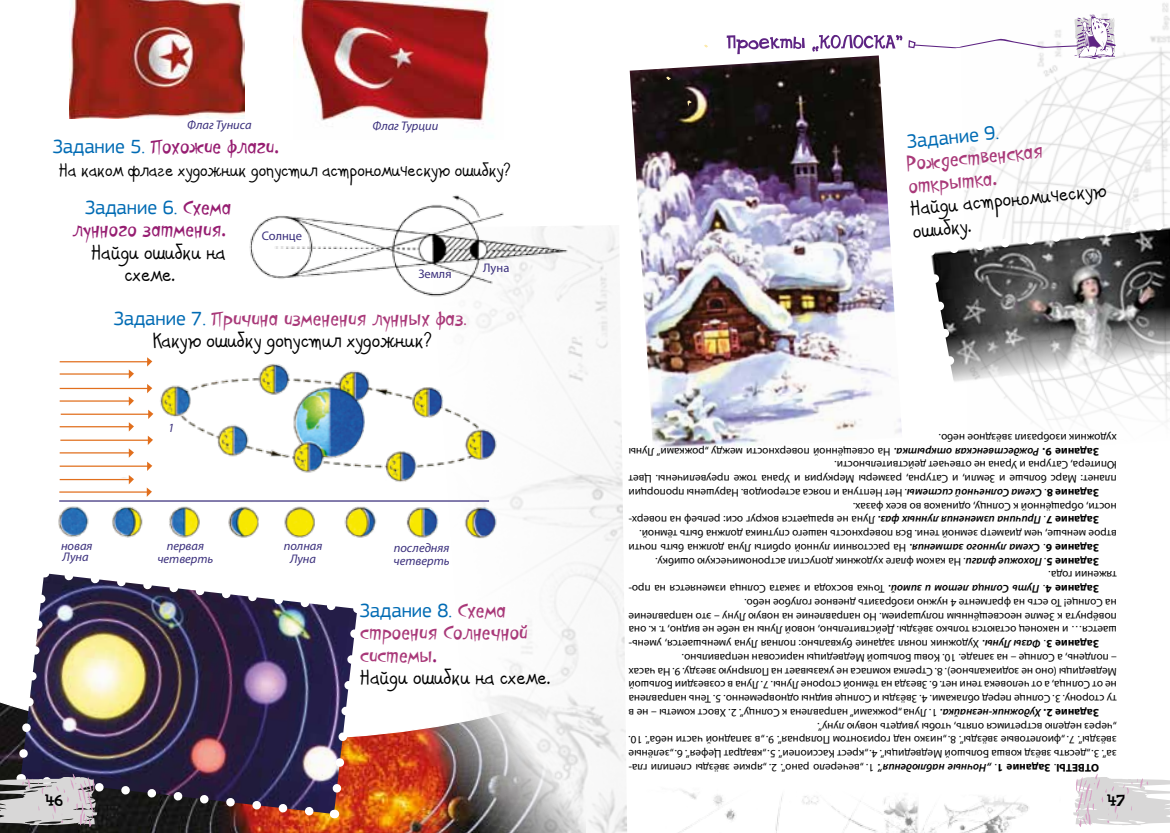
<style>
.page{position:relative;width:1170px;height:833px;background:#fff}
.page>*{position:absolute;margin:0;border:0;box-sizing:border-box;transform-origin:0 0}
.t1{font:22.5px/22.5px "PF Kids Pro Grade Five";color:#000}
.t2{font:22.5px/22.5px "PF Cosmonut Pro";color:#a93979}
.t3{font:22.5px "PF Cosmonut Pro";color:#961d71}
.t4{font:20px "PF Kids Pro Grade Five";color:#000}
.t5{font:20px "PF Square Sans Pro";color:#006bb4}
.t6{font:17.5px "DS Goose";color:#000}
.t7{font:italic 12.5px/12.5px "Myriad Pro";color:#3a2f7c}
.t8{font:12.5px "Myriad Pro";color:#3a2f7c}
.t9{font:11.25px/13.8px "Myriad Pro";color:#000;text-align:justify}
.s1{font-family:"PF Square Sans Pro";font-size:20px;color:#006bb4}
.s2{font-family:"PF Cosmonut Pro";font-size:22.5px;color:#961d71}
.s3{font-family:"Myriad Pro";font-size:15px}
.s4{font-family:"PF Cosmonut Pro";font-size:22.5px;color:#a93979}
.s5{color:#961d71}
.s6{font-weight:700}
.s7{font-weight:600;font-style:italic}
</style>
<div class="page">
<img style="left:179px;top:225px;width:448px;height:608px">
<img style="left:69px;top:0;width:175px;height:119px">
<img style="left:293px;top:0;width:200px;height:125px">
<img style="left:237px;top:195px;width:342px;height:108px">
<img style="left:58px;top:348px;width:451px;height:230px">
<hr style="left:60px;top:388px;width:90px;height:1px;background:#e16f1d">
<svg style="left:147px;top:384px;width:5px;height:9px"></svg>
<hr style="left:60px;top:373px;width:72px;height:2px;background:#e16f1d">
<svg style="left:129px;top:369px;width:5px;height:10px"></svg>
<hr style="left:60px;top:361px;width:90px;height:1px;background:#e16f1d">
<svg style="left:147px;top:357px;width:5px;height:9px"></svg>
<hr style="left:61px;top:413px;width:90px;height:2px;background:#e16f1d">
<svg style="left:148px;top:410px;width:5px;height:9px"></svg>
<hr style="left:60px;top:439px;width:91px;height:2px;background:#e16f1d">
<svg style="left:148px;top:436px;width:5px;height:9px"></svg>
<hr style="left:60px;top:465px;width:90px;height:2px;background:#e16f1d">
<svg style="left:147px;top:461px;width:5px;height:10px"></svg>
<hr style="left:59px;top:491px;width:91px;height:1px;background:#e16f1d">
<svg style="left:147px;top:487px;width:5px;height:10px"></svg>
<hr style="left:60px;top:400px;width:72px;height:2px;background:#e16f1d">
<svg style="left:129px;top:396px;width:5px;height:10px"></svg>
<hr style="left:60px;top:426px;width:72px;height:1px;background:#e16f1d">
<svg style="left:129px;top:422px;width:5px;height:9px"></svg>
<hr style="left:60px;top:452px;width:72px;height:1px;background:#e16f1d">
<svg style="left:129px;top:448px;width:5px;height:10px"></svg>
<hr style="left:60px;top:479px;width:72px;height:1px;background:#e16f1d">
<svg style="left:129px;top:475px;width:5px;height:9px"></svg>
<img style="left:964px;top:3px;width:205px;height:419px">
<img style="left:678px;top:790px;width:351px;height:43px">
<img style="left:629px;top:59px;width:273px;height:390px">
<svg style="left:664px;top:75px;width:6px;height:7px"></svg>
<svg style="left:686px;top:99px;width:5px;height:7px"></svg>
<img style="left:931px;top:260px;width:238px;height:124px">
<svg style="left:931px;top:268px;width:31px;height:116px"></svg>
<svg style="left:970px;top:348px;width:200px;height:46px"></svg>
<svg style="left:931px;top:217px;width:239px;height:43px"></svg>
<svg style="left:812px;top:14px;width:303px;height:45px"></svg>
<svg style="left:726px;top:35px;width:78px;height:19px"></svg>
<svg style="left:1073px;top:774px;width:96px;height:53px"></svg>
<img style="left:0;top:565px;width:365px;height:262px">
<p class="t7" style="left:187px;top:118px;width:66px">Флаг Туниса</p>
<p class="t7" style="left:372px;top:120px;width:67px">Флаг Турции</p>
<h1 class="t3" style="left:53px;top:130px;width:227px"><span class="s1">Задание 5.</span> Похожие флаги.</h1>
<h2 class="t4" style="left:59px;top:153px;width:453px">На каком флаге художник допустил астрономическую ошибку?</h2>
<h2 class="t5" style="left:85px;top:195px;width:147px">Задание 6. <span class="s2">Схема</span></h2>
<h1 class="t3" style="left:73px;top:213px;width:155px">лунного затмения.</h1>
<h1 class="t1" style="left:124px;top:240px;width:102px;text-indent:-33px">Найди ошибки на схеме.</h1>
<p class="t8" style="left:262px;top:228px;width:42px">Солнце</p>
<p class="t8" style="left:418px;top:266px;width:35px">Земля</p>
<h1 class="t2" style="left:114px;top:306px;width:354px"><span class="s1">Задание 7.</span> Причина изменения лунных фаз<span class="s3">.</span></h1>
<h1 class="t1" style="left:152px;top:329px;width:280px">Какую ошибку допустил художник?</h1>
<p class="t8" style="left:483px;top:260px;width:28px">Луна</p>
<p class="t7" style="left:168px;top:421px;width:8px">1</p>
<p class="t7" style="left:61px;top:540px;width:33px;line-height:11.2px">новая<br>Луна</p>
<p class="t7" style="left:157px;top:539px;width:58px;text-align:center">первая четверть</p>
<p class="t7" style="left:393px;top:541px;width:58px">последняя четверть</p>
<p class="t7" style="left:284px;top:540px;width:40px;text-align:center">полная<br>Луна</p>
<h2 class="t5" style="left:360px;top:598px;width:147px">Задание 8. <span class="s4">Схема</span></h2>
<h1 class="t2" style="left:360px;top:620px;width:169px">строения Солнечной системы<span class="s5">.</span></h1>
<h1 class="t1" style="left:360px;top:665px;width:191px">Найди ошибки на схеме.</h1>
<h2 class="t5" style="left:906px;top:129px;width:94px;rotate:-5deg">Задание 9.</h2>
<h1 class="t2" style="left:905px;top:151px;width:139px;rotate:-5deg">Рождественская открытка.</h1>
<h1 class="t1" style="left:909px;top:196px;width:198px;line-height:23.1px;rotate:-5deg">Найди астрономическую ошибку.</h1>
<p class="t9" style="left:1116px;top:445px;width:179px;rotate:-180deg">художник изобразил звёздное небо.</p>
<p class="t9" style="left:1098px;top:458px;width:472px;rotate:-180deg"><span class="s6">Задание 9.</span> <span class="s7">Рождественская открытка.</span> На освещённой поверхности между „рожками” Луны</p>
<p class="t9" style="left:1116px;top:472px;width:284px;rotate:-180deg">Юпитера, Сатурна и Урана не отвечает действительности.</p>
<p class="t9" style="left:1116px;top:486px;width:489px;rotate:-180deg">планет: Марс больше и Земли, и Сатурна, размеры Меркурия и Урана тоже преувеличены. Цвет</p>
<p class="t9" style="left:1098px;top:500px;width:472px;rotate:-180deg"><span class="s6">Задание 8</span>. <span class="s7">Схема Солнечной системы</span>. Нет Нептуна и пояса астероидов. Нарушены пропорции</p>
<p class="t9" style="left:1116px;top:513px;width:265px;rotate:-180deg">ности, обращённой к Солнцу, одинаков во всех фазах.</p>
<p class="t9" style="left:1098px;top:527px;width:472px;rotate:-180deg"><span class="s6">Задание 7</span>. <span class="s7">Причина изменения лунных фаз.</span> Луна не вращается вокруг оси: рельеф на поверх-</p>
<p class="t9" style="left:1116px;top:541px;width:478px;rotate:-180deg">втрое меньше, чем диаметр земной тени. Вся поверхность нашего спутника должна быть тёмной.</p>
<p class="t9" style="left:1098px;top:555px;width:472px;rotate:-180deg"><span class="s6">Задание 6</span>. <span class="s7">Схема лунного затмения.</span> На расстоянии лунной орбиты Луна должна быть почти</p>
<p class="t9" style="left:1098px;top:568px;width:445px;rotate:-180deg"><span class="s6">Задание 5</span>. <span class="s7">Похожие флаги</span>. На каком флаге художник допустил астрономическую ошибку.</p>
<p class="t9" style="left:1116px;top:582px;width:70px;rotate:-180deg">тяжении года.</p>
<p class="t9" style="left:1098px;top:596px;width:472px;rotate:-180deg"><span class="s6">Задание 4</span>. <span class="s7">Путь Солнца летом и зимой.</span> Точка восхода и заката Солнца изменяется на про-</p>
<p class="t9" style="left:1116px;top:610px;width:374px;rotate:-180deg">на Солнце! То есть на фрагменте 4 нужно изобразить дневное голубое небо.</p>
<p class="t9" style="left:1116px;top:623px;width:489px;rotate:-180deg">повёрнута к Земле неосвещённым полушарием. Но направление на новую Луну – это направление</p>
<p class="t9" style="left:1116px;top:637px;width:489px;rotate:-180deg">шается… и наконец остаются только звёзды. Действительно, новой Луны на небе не видно, т. к. она</p>
<p class="t9" style="left:1098px;top:651px;width:472px;rotate:-180deg"><span class="s6">Задание 3</span>. <span class="s7">Фазы Луны.</span> Художник понял задание буквально: полная Луна уменьшается, умень-</p>
<p class="t9" style="left:1116px;top:664px;width:436px;rotate:-180deg">– полдень, а Солнце – на западе. 10. Ковш Большой Медведицы нарисован неправильно.</p>
<p class="t9" style="left:1116px;top:719px;width:489px;text-indent:18px;rotate:-180deg"><span class="s6">Задание 2.</span> <span class="s7">Художник-незнайка.</span> 1. Луна „рожками” направлена к Солнцу”. 2. Хвост кометы – не в ту сторону. 3. Солнце перед облаками. 4. Звёзды и Солнце видны одновременно. 5. Тень направлена не от Солнца, а от человека тени нет. 6. Звезда на тёмной стороне Луны. 7. Луна в созвездии Большой Медведицы (оно не зодиакальное). 8. Стрелка компаса не указывает на Полярную звезду. 9. На часах</p>
<p class="t9" style="left:1116px;top:774px;width:489px;text-indent:18px;rotate:-180deg"><span class="s6">ОТВЕТЫ</span>. <span class="s6">Задание 1</span>. <span class="s7">„Ночные наблюдения”.</span> 1. „вечерело рано”. 2. „яркие звёзды слепили гла&shy;за”. 3. „десять звёзд ковша Большой Медведицы”. 4. „крест Кассиопеи”. 5. „квадрат Цефея”. 6. „зелёные звёзды”. 7. „фиолетовые звёзды”. 8. „низко над горизонтом Полярная”. 9. „в западной части неба”. 10. „через неделю встретимся опять, чтобы увидеть новую луну”.</p>
<h3 class="t6" style="left:45px;top:789px;width:19px">46</h3>
<h3 class="t6" style="left:1107px;top:789px;width:19px">47</h3>
</div>
